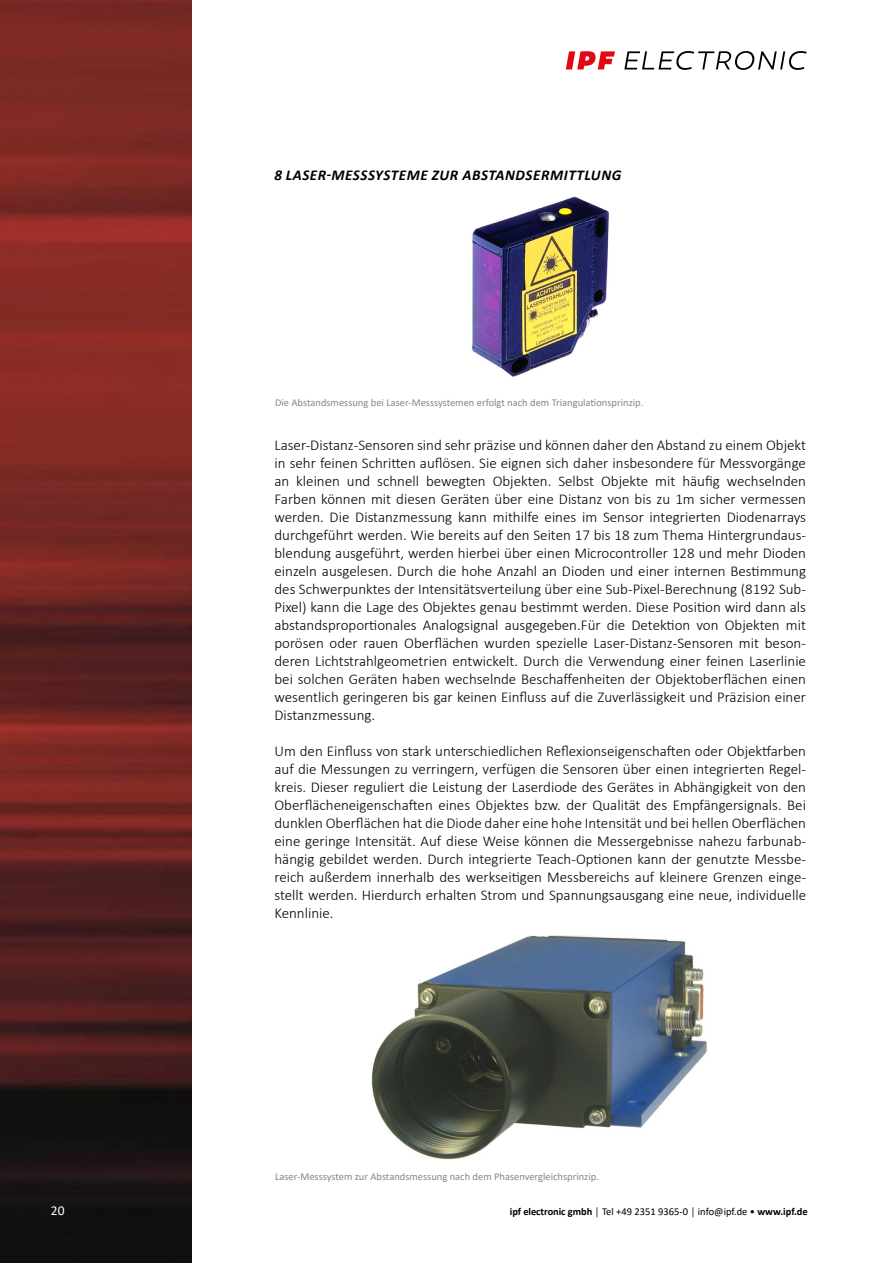
<style>
.page{position:relative;width:893px;height:1263px;background:#fff}
.page>*{position:absolute;margin:0;border:0;box-sizing:border-box;transform-origin:0 0}
.t1{font:300 15px/18px "Calibri";color:#000;text-align:justify}
.t2{font:italic 700 15px "Calibri";letter-spacing:.04em;color:#000}
.t3{font:13.5px "Calibri";color:#fff}
.t4{font:10.5px "Calibri";color:#878787}
.t5{font:10.5px "Calibri";color:#000}
.s1{font-weight:700}
</style>
<div class="page">
<img style="left:0;top:0;width:191px;height:1263px">
<svg style="left:624px;top:51px;width:183px;height:19px"></svg>
<svg style="left:566px;top:51px;width:49px;height:18px"></svg>
<img style="left:472px;top:196px;width:137px;height:181px">
<img style="left:372px;top:935px;width:335px;height:225px">
<p class="t2" style="left:274px;top:164px;width:348px">8 LASER-MESSSYSTEME ZUR ABSTANDSERMITTLUNG</p>
<p class="t4" style="left:275px;top:395px;width:370px">Die Abstandsmessung bei Laser-Messsystemen erfolgt nach dem Triangulationsprinzip.</p>
<p class="t1" style="left:274px;top:436px;width:533px">Laser-Distanz-Sensoren sind sehr präzise und können daher den Abstand zu einem Objekt in sehr feinen Schritten auflösen. Sie eignen sich daher insbesondere für Messvorgänge an kleinen und schnell bewegten Objekten. Selbst Objekte mit häufig wechselnden Farben können mit diesen Geräten über eine Distanz von bis zu 1m sicher vermessen werden. Die Distanzmessung kann mithilfe eines im Sensor integrierten Diodenarrays durchgeführt werden. Wie bereits auf den Seiten 17 bis 18 zum Thema Hintergrundaus&shy;blendung ausgeführt, werden hierbei über einen Microcontroller 128 und mehr Dioden einzeln ausgelesen. Durch die hohe Anzahl an Dioden und einer internen Bestimmung des Schwerpunktes der Intensitätsverteilung über eine Sub-Pixel-Berechnung (8192 Sub-Pixel) kann die Lage des Objektes genau bestimmt werden. Diese Position wird dann als abstandsproportionales Analogsignal ausgegeben.Für die Detektion von Objekten mit porösen oder rauen Oberflächen wurden spezielle Laser-Distanz-Sensoren mit beson&shy;deren Lichtstrahlgeometrien entwickelt. Durch die Verwendung einer feinen Laserlinie bei solchen Geräten haben wechselnde Beschaffenheiten der Objektoberflächen einen wesentlich geringeren bis gar keinen Einfluss auf die Zuverlässigkeit und Präzision einer Distanzmessung.</p>
<p class="t1" style="left:274px;top:742px;width:533px">Um den Einfluss von stark unterschiedlichen Reflexionseigenschaften oder Objektfarben auf die Messungen zu verringern, verfügen die Sensoren über einen integrierten Regel&shy;kreis. Dieser reguliert die Leistung der Laserdiode des Gerätes in Abhängigkeit von den Oberflächeneigenschaften eines Objektes bzw. der Qualität des Empfängersignals. Bei dunklen Oberflächen hat die Diode daher eine hohe Intensität und bei hellen Oberflächen eine geringe Intensität. Auf diese Weise können die Messergebnisse nahezu farbunab&shy;hängig gebildet werden. Durch integrierte Teach-Optionen kann der genutzte Messbe&shy;reich außerdem innerhalb des werkseitigen Messbereichs auf kleinere Grenzen einge&shy;stellt werden. Hierdurch erhalten Strom und Spannungsausgang eine neue, individuelle Kennlinie.</p>
<p class="t4" style="left:275px;top:1169px;width:325px">Laser-Messsystem zur Abstandsmessung nach dem Phasenvergleichsprinzip.</p>
<p class="t3" style="left:51px;top:1201px;width:15px">20</p>
<p class="t5" style="left:510px;top:1204px;width:299px"><span class="s1">ipf electronic gmbh</span> │ Tel +49 2351 9365-0 │ info@ipf.de • <span class="s1">www.ipf.de</span></p>
</div>
